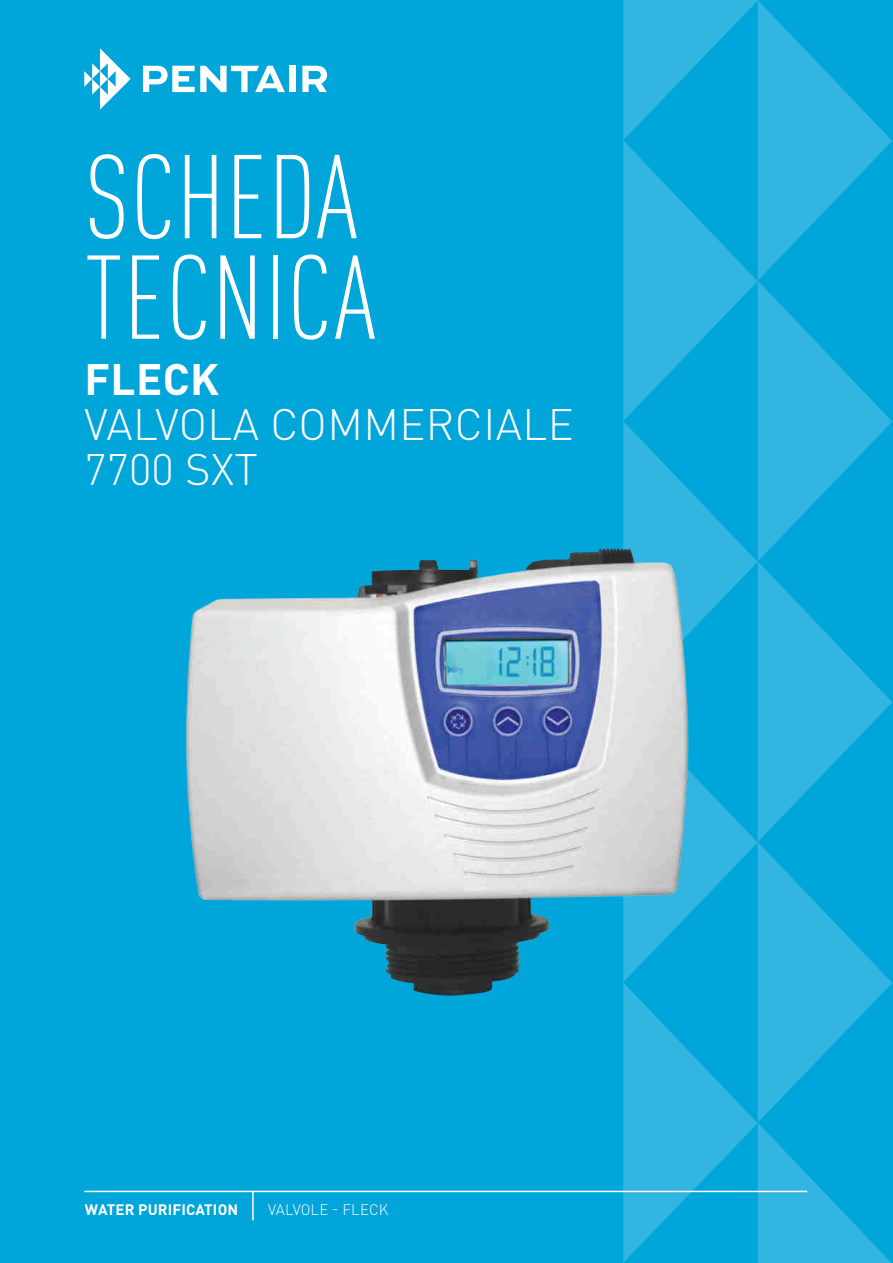
<style>
.page{position:relative;width:893px;height:1263px;background:#00a5da}
.page>*{position:absolute;margin:0;border:0;box-sizing:border-box;transform-origin:0 0}
.t1{font:300 condensed 117px/100.5px "DIN Pro";letter-spacing:.01em;color:#fff}
.t2{font:300 43.5px/45px "DIN Pro";letter-spacing:.01em;color:#fff}
.t3{font:700 43.5px "DIN Pro";letter-spacing:.01em;color:#fff}
.t4{font:700 15px "DIN Pro";letter-spacing:.01em;color:#fff}
.t5{font:300 15px "DIN Pro";letter-spacing:.01em;color:#fff}
</style>
<div class="page">
<svg style="left:84px;top:48px;width:47px;height:62px"></svg>
<svg style="left:143px;top:66px;width:142px;height:26px"></svg>
<div style="left:289px;top:66px;width:6px;height:26px;background:#fff"></div>
<svg style="left:302px;top:66px;width:25px;height:26px"></svg>
<svg style="left:623px;top:0;width:269px;height:1263px"></svg>
<hr style="left:84px;top:1191px;width:723px;height:1px;background:#fff">
<hr style="left:252px;top:1191px;width:2px;height:29px;background:#fff">
<img style="left:186px;top:546px;width:562px;height:566px">
<h1 class="t1" style="left:85px;top:140px;width:292px">SCHEDA<br>TECNICA</h1>
<p class="t3" style="left:85px;top:343px;width:136px">FLECK</p>
<p class="t2" style="left:84px;top:398px;width:491px">VALVOLA COMMERCIALE<br>7700 SXT</p>
<p class="t4" style="left:85px;top:1197px;width:155px">WATER PURIFICATION</p>
<p class="t5" style="left:268px;top:1198px;width:122px">VALVOLE - FLECK</p>
</div>
